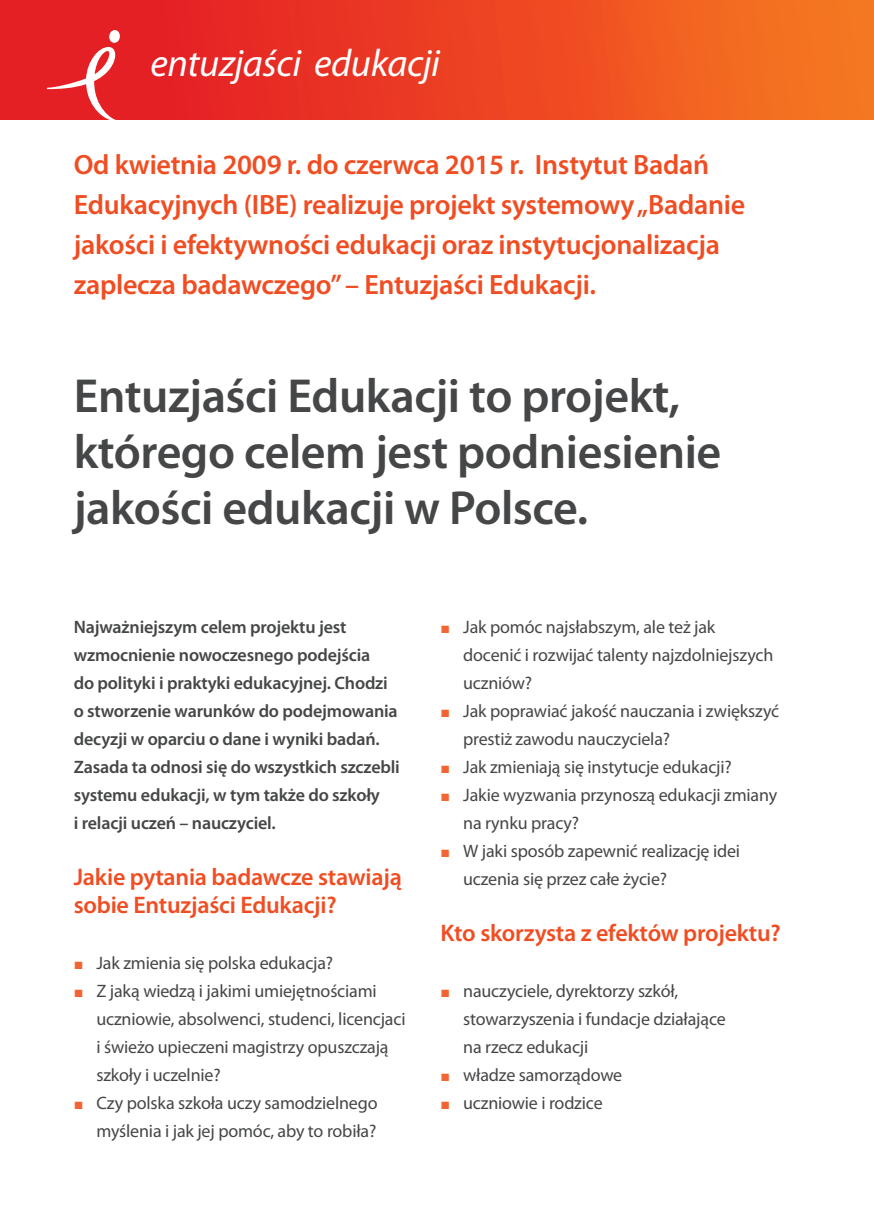
<style>
.page{position:relative;width:874px;height:1225px;background:#fff}
.page>*{position:absolute;margin:0;border:0;box-sizing:border-box;transform-origin:0 0}
.tytył_24_ptk{font:600 48px "Myriad Pro";letter-spacing:-.01em;color:#454647}
.t1{font:italic 38.4px "Myriad Pro";letter-spacing:-.01em;color:#fff}
.lead{font:600 28px/40px "Myriad Pro";letter-spacing:-.01em;color:#f04d22}
.text{font:600 24px/28px "Myriad Pro";letter-spacing:-.01em;color:#f04d22}
.text_punktory{font:18px/28px "Myriad Pro";letter-spacing:-.01em;color:#454647}
.text-2{font:600 18px/28px "Myriad Pro";letter-spacing:-.01em;color:#454647}
.s1{font-family:"Times New Roman";font-size:16px;color:#f26433}
</style>
<div class="page">
<div style="left:0;top:0;width:856px;height:119px;background:linear-gradient(to right,#e21126,#f57220)"></div>
<svg style="left:46px;top:30px;width:74px;height:90px;background:#e84246"></svg>
<div style="left:856px;top:0;width:17px;height:119px;background:#f47721"></div>
<p class="t1" style="left:150px;top:39px;width:291px">entuzjaści edukacji</p>
<p class="lead" style="left:74px;top:144px;width:672px">Od kwietnia 2009 r. do czerwca 2015 r. Instytut Badań Edukacyjnych (IBE) realizuje projekt systemowy „Badanie jakości i efektywności edukacji oraz instytucjonalizacja zaplecza badawczego” – Entuzjaści Edukacji.</p>
<p class="tytył_24_ptk" style="left:74px;top:365px;width:607px">Entuzjaści Edukacji to projekt,</p>
<p class="tytył_24_ptk" style="left:74px;top:421px;width:648px">którego celem jest podniesienie</p>
<p class="tytył_24_ptk" style="left:74px;top:477px;width:515px">jakości edukacji w Polsce.</p>
<p class="text-2" style="left:74px;top:612px;width:298px">Najważniejszym celem projektu jest wzmocnienie nowoczesnego podejścia</p>
<p class="text-2" style="left:74px;top:668px;width:327px">do polityki i praktyki edukacyjnej. Chodzi o stworzenie warunków do podejmowania decyzji w oparciu o dane i wyniki badań.<br>Zasada ta odnosi się do wszystkich szczebli systemu edukacji, w tym także do szkoły</p>
<p class="text-2" style="left:74px;top:808px;width:203px">i relacji uczeń – nauczyciel.</p>
<p class="text" style="left:74px;top:862px;width:329px">Jakie pytania badawcze stawiają sobie Entuzjaści Edukacji?</p>
<p class="text_punktory" style="left:74px;top:949px;width:261px"><span class="s1">■</span> Jak zmienia się polska edukacja?</p>
<p class="text_punktory" style="left:96px;top:977px;width:310px;text-indent:-23px"><span class="s1">■</span> Z jaką wiedzą i jakimi umiejętnościami uczniowie, absolwenci, studenci, licencjaci i świeżo upieczeni magistrzy opuszczają szkoły i uczelnie?</p>
<p class="text_punktory" style="left:74px;top:1089px;width:305px;text-align:right"><span class="s1">■</span> Czy polska szkoła uczy samodzielnego myślenia i jak jej pomóc, aby to robiła?</p>
<p class="text_punktory" style="left:463px;top:613px;width:311px;text-indent:-23px"><span class="s1">■</span> Jak pomóc najsłabszym, ale też jak docenić i rozwijać talenty najzdolniejszych uczniów?</p>
<p class="text_punktory" style="left:463px;top:697px;width:317px;text-indent:-23px"><span class="s1">■</span> Jak poprawiać jakość nauczania i zwiększyć prestiż zawodu nauczyciela?</p>
<p class="text_punktory" style="left:440px;top:753px;width:293px"><span class="s1">■</span> Jak zmieniają się instytucje edukacji?</p>
<p class="text_punktory" style="left:463px;top:781px;width:315px;text-indent:-23px"><span class="s1">■</span> Jakie wyzwania przynoszą edukacji zmiany na rynku pracy?</p>
<p class="text_punktory" style="left:463px;top:837px;width:278px;text-indent:-23px"><span class="s1">■</span> W jaki sposób zapewnić realizację idei uczenia się przez całe życie?</p>
<p class="text" style="left:440px;top:918px;width:341px">Kto skorzysta z efektów projektu?</p>
<p class="text_punktory" style="left:463px;top:977px;width:264px;text-indent:-23px"><span class="s1">■</span> nauczyciele, dyrektorzy szkół, stowarzyszenia i fundacje działające na rzecz edukacji</p>
<p class="text_punktory" style="left:440px;top:1061px;width:183px"><span class="s1">■</span> władze samorządowe</p>
<p class="text_punktory" style="left:440px;top:1089px;width:164px"><span class="s1">■</span> uczniowie i rodzice</p>
</div>
